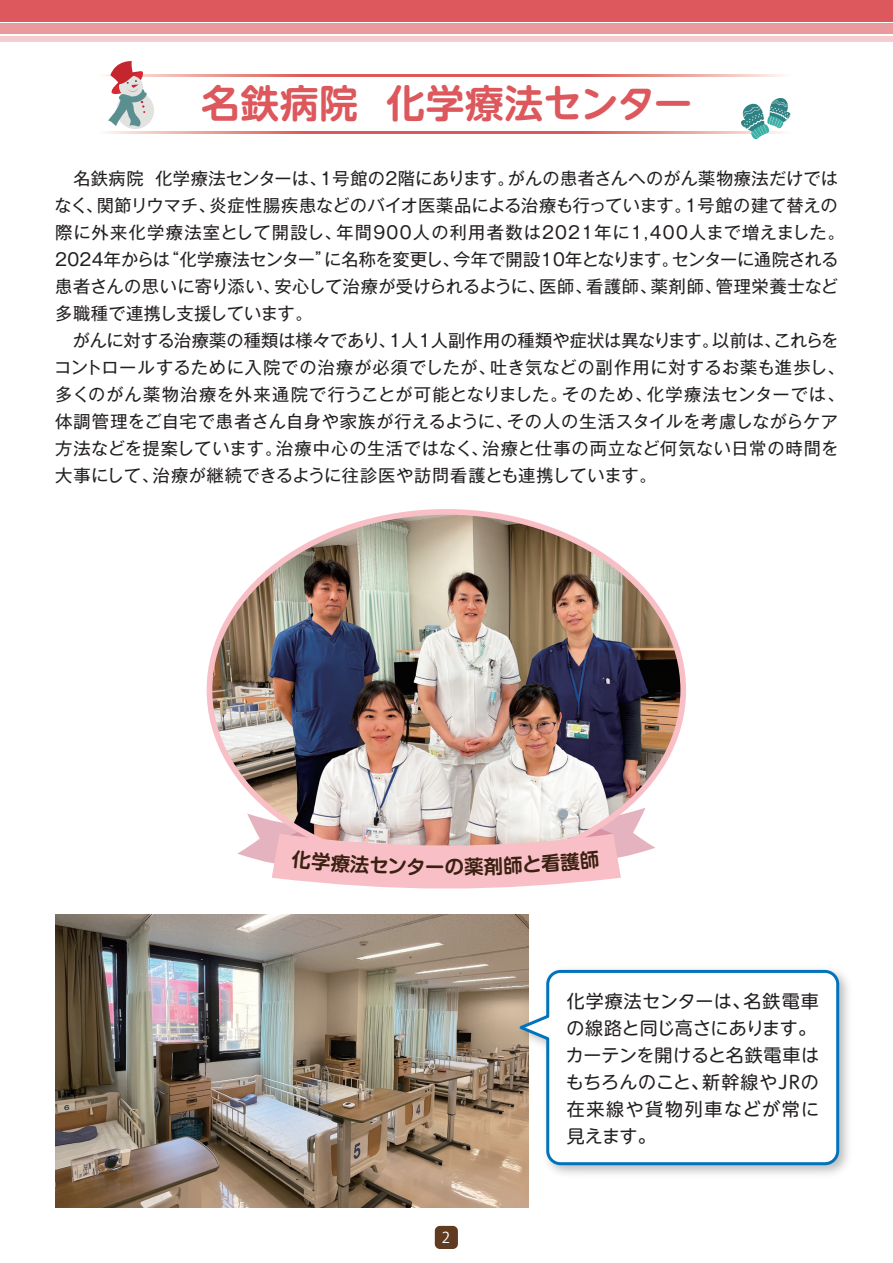
<style>
.page{position:relative;width:893px;height:1263px;background:#fff}
.page>*{position:absolute;margin:0;border:0;box-sizing:border-box;transform-origin:0 0}
.t1{font:700 38.7px "UD Shin M Go Pro De";letter-spacing:.02em;color:#dc585c}
.t2{font:700 19.2px "Shin M Go Pro De";color:#3a2111}
.t3{font:18px/27px "UD Shin M Go Pro";letter-spacing:.03em;color:#231f20}
.t4{font:17.25px "Gothic MB101 Pro";letter-spacing:.02em;color:#231f20}
.t5{font:17.25px "Gothic MB101 Pro";letter-spacing:-.005em;color:#231f20}
.t6{font:17.25px "Gothic MB101 Pro";letter-spacing:.075em;color:#231f20}
.t7{font:17.25px "Gothic MB101 Pro";color:#231f20}
.t8{font:17.25px "Gothic MB101 Pro";letter-spacing:.04em;color:#231f20}
.t9{font:17.25px "Gothic MB101 Pro";letter-spacing:.055em;color:#231f20}
.t10{font:15px "Koz Go Pr 6 N";color:#fff}
</style>
<div class="page">
<div style="left:0;top:0;width:893px;height:21px;background:#dc585c"></div>
<div style="left:0;top:23px;width:893px;height:11px;background:#ea9a9d"></div>
<div style="left:0;top:36px;width:893px;height:6px;background:#f4cdce"></div>
<img style="left:55px;top:915px;width:473px;height:293px">
<img style="left:511px;top:961px;width:337px;height:221px">
<svg style="left:513px;top:968px;width:328px;height:199px"></svg>
<img style="left:209px;top:512px;width:474px;height:296px">
<svg style="left:106px;top:74px;width:677px;height:2px"></svg>
<svg style="left:106px;top:132px;width:634px;height:2px"></svg>
<div style="left:117px;top:92px;width:37px;height:37px;background:#e2e2e1;border-radius:50%"></div>
<svg style="left:108px;top:61px;width:39px;height:66px"></svg>
<svg style="left:740px;top:98px;width:51px;height:42px"></svg>
<div style="left:435px;top:1226px;width:23px;height:23px;background:#613b20;border-radius:5px"></div>
<svg style="left:237px;top:808px;width:418px;height:81px"></svg>
<p class="t1" style="left:201px;top:72px;width:493px">名鉄病院 化学療法センター</p>
<p class="t4" style="left:73px;top:164px;width:766px">名鉄病院 化学療法センターは、1号館の2階にあります。がんの患者さんへのがん薬物療法だけでは</p>
<p class="t4" style="left:55px;top:191px;width:785px">なく、関節リウマチ、炎症性腸疾患などのバイオ医薬品による治療も行っています。1号館の建て替えの</p>
<p class="t6" style="left:55px;top:218px;width:791px">際に外来化学療法室として開設し、年間900人の利用者数は2021年に1,400人まで増えました。</p>
<p class="t5" style="left:55px;top:245px;width:785px">2024年からは“化学療法センター”に名称を変更し、今年で開設10年となります。センターに通院される</p>
<p class="t4" style="left:55px;top:272px;width:784px">患者さんの思いに寄り添い、安心して治療が受けられるように、医師、看護師、薬剤師、管理栄養士など</p>
<p class="t4" style="left:55px;top:299px;width:259px">多職種で連携し支援しています。</p>
<p class="t7" style="left:73px;top:326px;width:767px">がんに対する治療薬の種類は様々であり、1人1人副作用の種類や症状は異なります。以前は、これらを</p>
<p class="t8" style="left:54px;top:353px;width:792px">コントロールするために入院での治療が必須でしたが、吐き気などの副作用に対するお薬も進歩し、</p>
<p class="t9" style="left:55px;top:380px;width:791px">多くのがん薬物治療を外来通院で行うことが可能となりました。そのため、化学療法センターでは、</p>
<p class="t4" style="left:55px;top:407px;width:784px">体調管理をご自宅で患者さん自身や家族が行えるように、その人の生活スタイルを考慮しながらケア</p>
<p class="t4" style="left:55px;top:434px;width:785px">方法などを提案しています。治療中心の生活ではなく、治療と仕事の両立など何気ない日常の時間を</p>
<p class="t4" style="left:55px;top:461px;width:603px">大事にして、治療が継続できるように往診医や訪問看護とも連携しています。</p>
<p class="t2" style="left:425px;top:851px;width:41px">ーの</p>
<p class="t10" style="left:442px;top:1229px;width:10px">2</p>
<p class="t3" style="left:566px;top:987px;width:255px">化学療法センターは、名鉄電車の線路と同じ高さにあります。カーテンを開けると名鉄電車はもちろんのこと、新幹線やJRの在来線や貨物列車などが常に見えます。</p>
</div>
